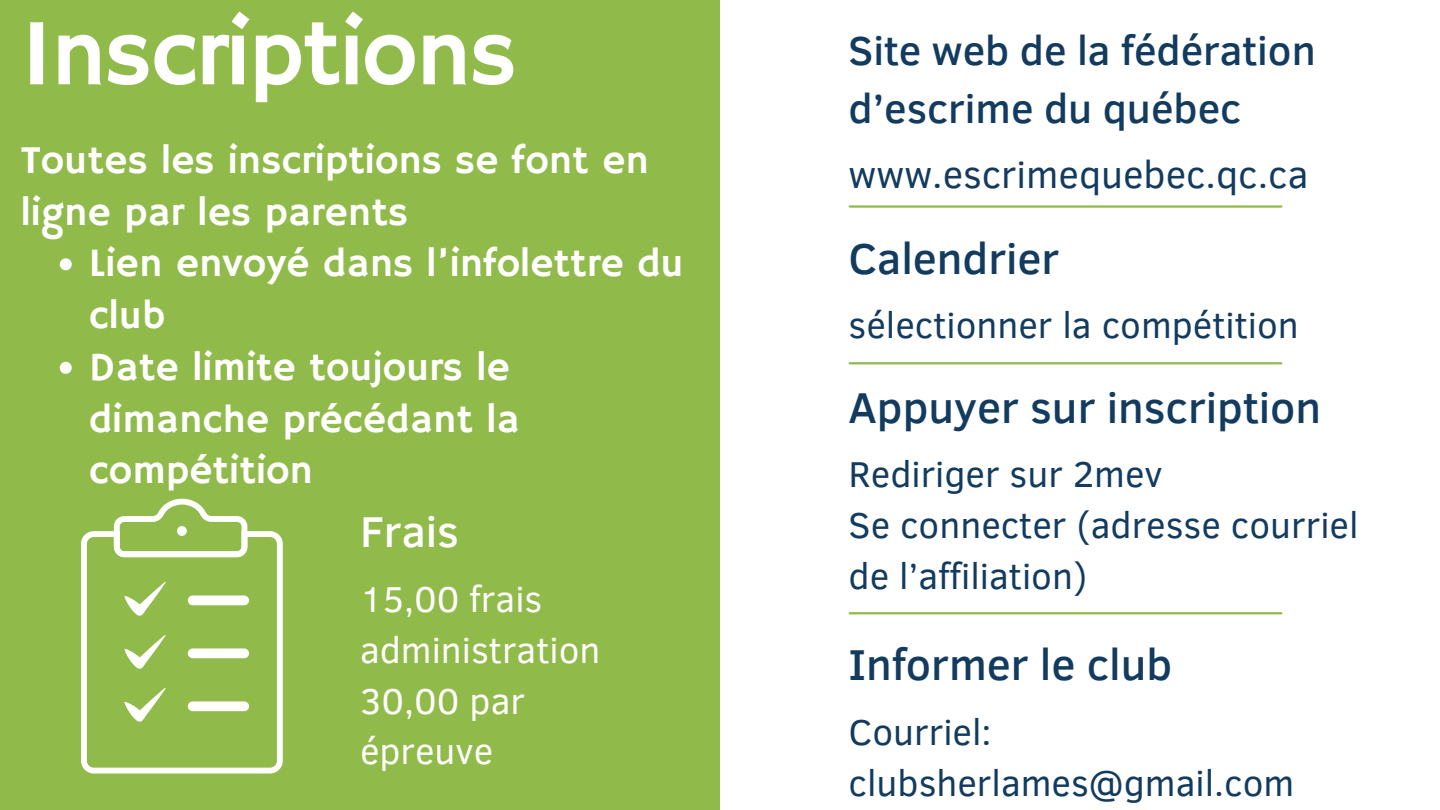
<style>
.page{position:relative;width:1440px;height:810px;background:#fff}
.page>*{position:absolute;margin:0;border:0;box-sizing:border-box;transform-origin:0 0}
.t1{font:95.4px "Hammersmith One";letter-spacing:-.02em;color:#fff}
.t2{font:500 44.2px "Clear Sans";color:#123b5f}
.t3{font:500 44.2px "Clear Sans";color:#fff}
.t4{font:500 41.5px/58px "Clear Sans";color:#123b5f}
.t5{font:40.1px/51.8px "Hammersmith One";color:#fff}
.t6{font:38.7px "Clear Sans";color:#123b5f}
.t7{font:36.9px/50.9px "Clear Sans";color:#123b5f}
.t8{font:36.9px/50.9px "Clear Sans";color:#fff}
</style>
<div class="page">
<div style="left:0;top:0;width:720px;height:810px;background:#90ba49"></div>
<hr style="left:850px;top:205px;width:431px;height:3px;background:#90ba49">
<hr style="left:850px;top:362px;width:431px;height:2px;background:#90ba49">
<svg style="left:81px;top:531px;width:202px;height:243px"></svg>
<svg style="left:114px;top:499px;width:133px;height:58px"></svg>
<div style="left:177px;top:526px;width:10px;height:10px;background:#fff;border-radius:50%"></div>
<div style="left:188px;top:595px;width:61px;height:10px;background:#fff;border-radius:5px"></div>
<div style="left:188px;top:648px;width:61px;height:10px;background:#fff;border-radius:5px"></div>
<svg style="left:124px;top:582px;width:42px;height:34px"></svg>
<svg style="left:124px;top:635px;width:42px;height:34px"></svg>
<svg style="left:124px;top:688px;width:42px;height:34px"></svg>
<div style="left:188px;top:701px;width:61px;height:10px;background:#fff;border-radius:5px"></div>
<svg style="left:60px;top:258px;width:12px;height:12px"></svg>
<svg style="left:60px;top:362px;width:12px;height:12px"></svg>
<hr style="left:850px;top:612px;width:431px;height:2px;background:#90ba49">
<p class="t1" style="left:21px;top:-2px;width:498px">Inscriptions</p>
<p class="t5" style="left:21px;top:136px;width:630px">Toutes les inscriptions se font en ligne par les parents</p>
<p class="t5" style="left:89px;top:239px;width:596px">Lien envoyé dans l’infolettre du club</p>
<p class="t5" style="left:89px;top:343px;width:432px">Date limite toujours le dimanche précédant la compétition</p>
<p class="t3" style="left:360px;top:500px;width:100px">Frais</p>
<p class="t8" style="left:360px;top:572px;width:242px">15,00 frais administration</p>
<p class="t8" style="left:360px;top:673px;width:167px">30,00 par épreuve</p>
<p class="t4" style="left:849px;top:19px;width:469px">Site web de la fédération d’escrime du québec</p>
<p class="t6" style="left:849px;top:146px;width:461px">www.escrimequebec.qc.ca</p>
<p class="t2" style="left:849px;top:226px;width:212px">Calendrier</p>
<p class="t7" style="left:849px;top:298px;width:452px">sélectionner la compétition</p>
<p class="t2" style="left:849px;top:375px;width:474px">Appuyer sur inscription</p>
<p class="t7" style="left:849px;top:447px;width:316px">Rediriger sur 2mev</p>
<p class="t7" style="left:849px;top:498px;width:511px">Se connecter (adresse courriel de l’affiliation)</p>
<p class="t2" style="left:849px;top:633px;width:325px">Informer le club</p>
<p class="t7" style="left:849px;top:704px;width:447px">Courriel: clubsherlames@gmail.com</p>
</div>
